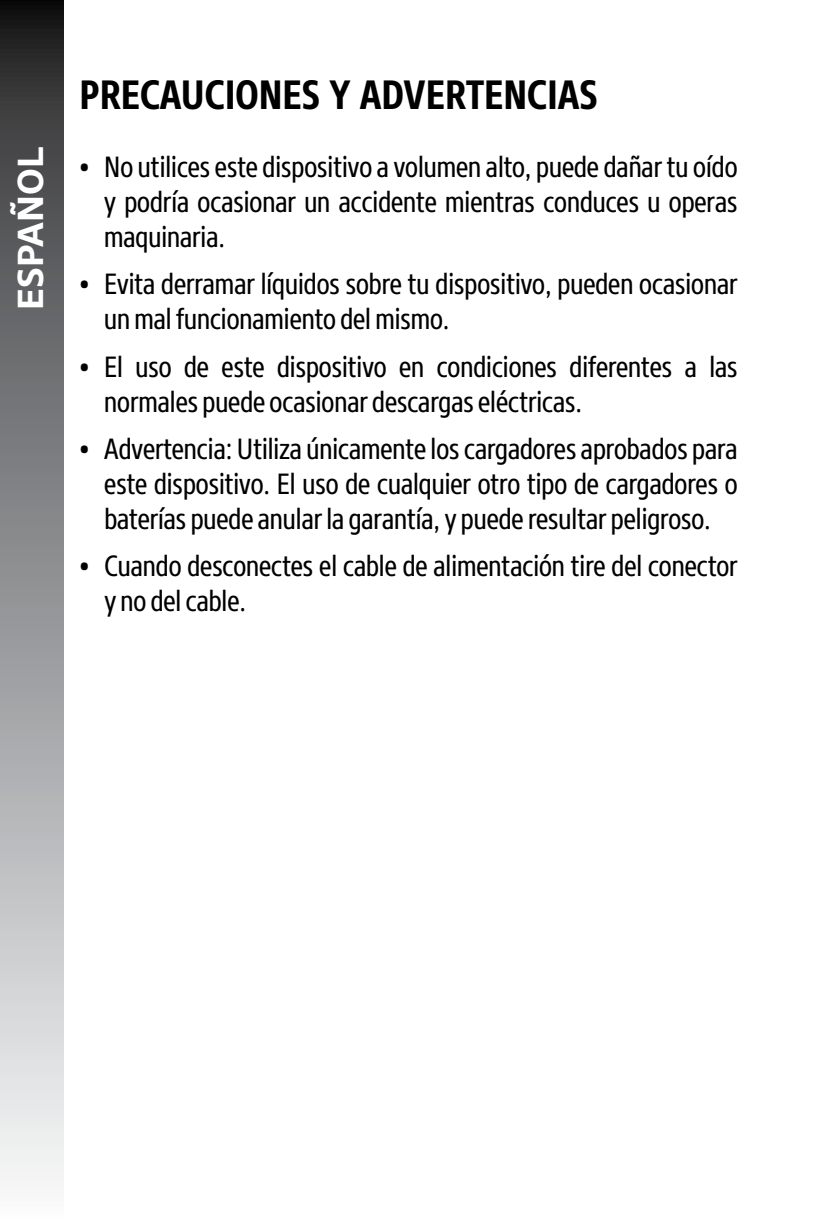
<style>
.page{position:relative;width:817px;height:1225px;background:#fff}
.page>*{position:absolute;margin:0;border:0;box-sizing:border-box;transform-origin:0 0}
.t1{font:700 40.8px "Core Sans N67 Cn";color:#000}
.t2{font:700 36px "Core Sans N65";color:#fff}
.t3{font:29.2px/34.8px "Core Sans N47 Cn";color:#000}
</style>
<div class="page">
<svg style="left:0;top:0;width:63px;height:1182px;background:#8f9092"></svg>
<p class="t2" style="left:7px;top:310px;width:164px;rotate:-90deg">ESPAÑOL</p>
<h1 class="t1" style="left:79px;top:68px;width:520px">PRECAUCIONES Y ADVERTENCIAS</h1>
<p class="t3" style="left:104px;top:149px;width:634px;text-align:justify;text-indent:-25px">• No utilices este dispositivo a volumen alto, puede dañar tu oído y podría ocasionar un accidente mientras conduces u operas maquinaria.</p>
<p class="t3" style="left:104px;top:267px;width:634px;text-indent:-25px">• Evita derramar líquidos sobre tu dispositivo, pueden ocasionar unmal funcionamiento delmismo.</p>
<p class="t3" style="left:104px;top:349px;width:634px;text-indent:-25px">• El uso de este dispositivo en condiciones diferentes a las normales puede ocasionar descargas eléctricas.</p>
<p class="t3" style="left:104px;top:431px;width:634px;text-align:justify;text-indent:-25px">• Advertencia: Utiliza únicamente loscargadores aprobados para este dispositivo. El uso de cualquier otro tipo de cargadores o baterías puede anular la garantía, y puede resultar peligroso.</p>
<p class="t3" style="left:104px;top:548px;width:634px;text-indent:-25px">• Cuando desconectes el cable de alimentación tire del conector y no delcable.</p>
</div>
